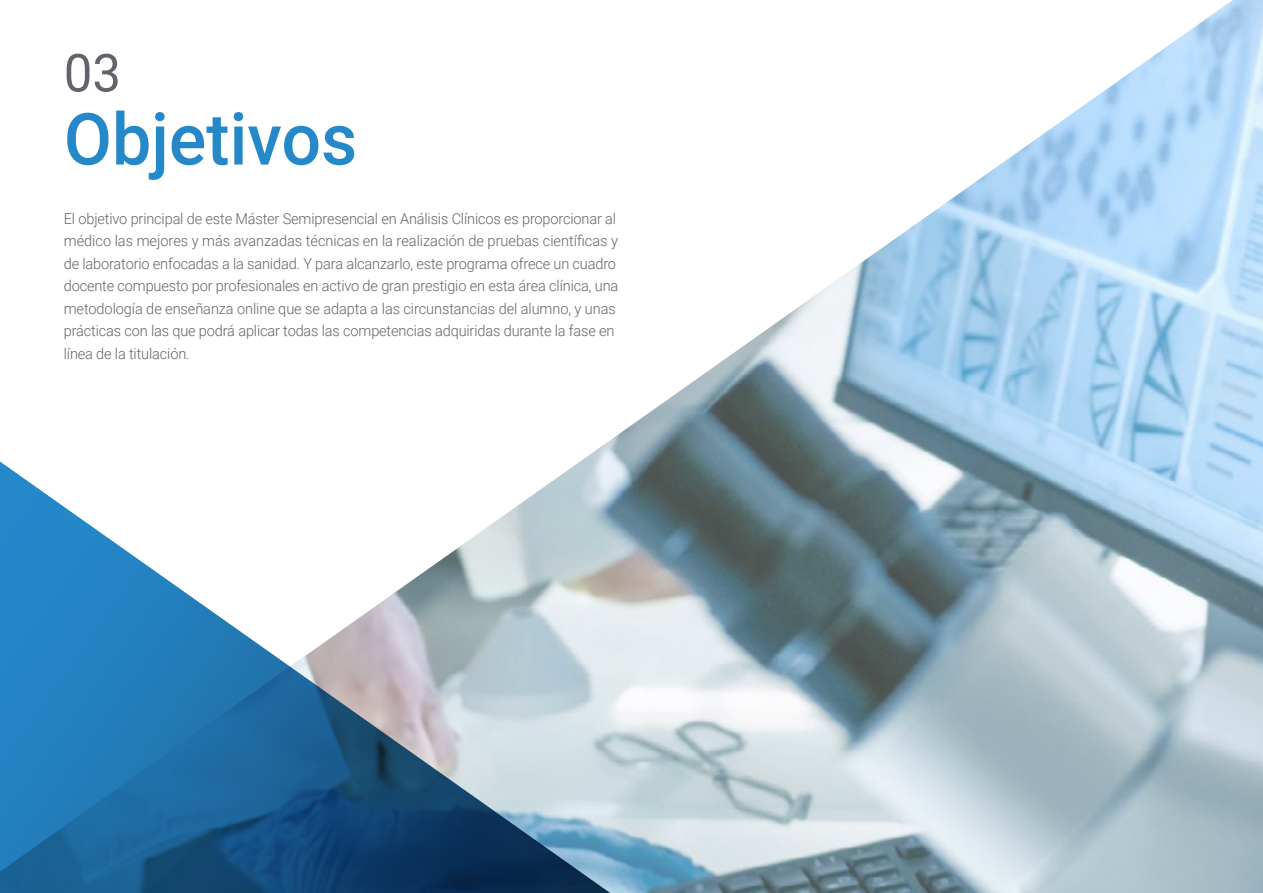
<style>
.page{position:relative;width:1263px;height:893px;background:#fff}
.page>*{position:absolute;margin:0;border:0;box-sizing:border-box;transform-origin:0 0}
.t1{font:500 72px "Roboto";color:#2488c9}
.t2{font:52.5px "Roboto";color:#61646a}
.t3{font:300 15px/22.5px "Roboto";letter-spacing:-.01em;color:#61646a}
</style>
<div class="page">
<img style="left:602px;top:0;width:661px;height:893px">
<svg style="left:0;top:446px;width:640px;height:447px"></svg>
<h2 class="t2" style="left:64px;top:36px;width:59px">03</h2>
<h1 class="t1" style="left:64px;top:89px;width:295px">Objetivos</h1>
<p class="t3" style="left:64px;top:207px;width:556px">El objetivo principal de este Máster Semipresencial en Análisis Clínicos es proporcionar al médico las mejores y más avanzadas técnicas en la realización de pruebas científicas y de laboratorio enfocadas a la sanidad. Y para alcanzarlo, este programa ofrece un cuadro docente compuesto por profesionales en activo de gran prestigio en esta área clínica, una metodología de enseñanza online que se adapta a las circunstancias del alumno, y unas prácticas con las que podrá aplicar todas las competencias adquiridas durante la fase en línea de la titulación.</p>
</div>
